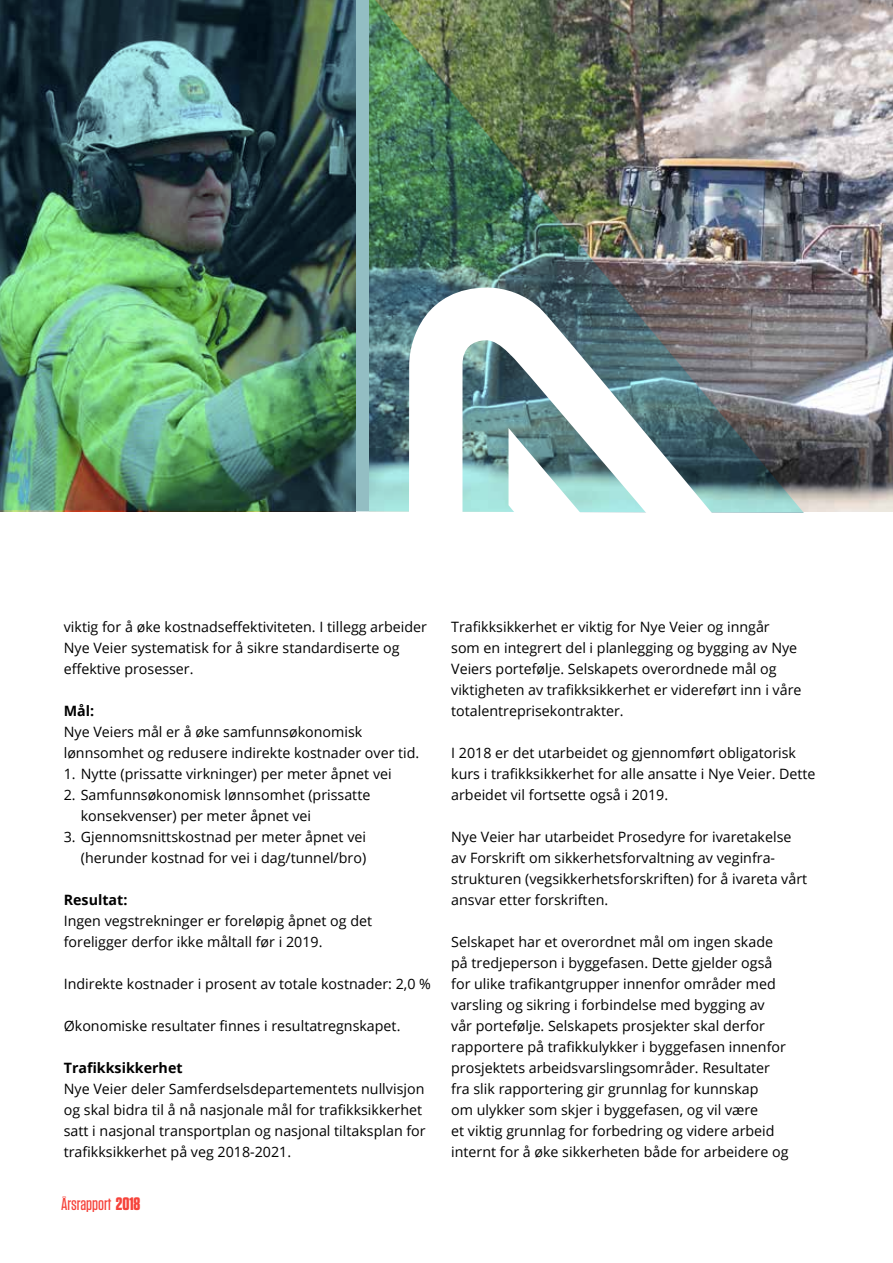
<style>
.page{position:relative;width:893px;height:1263px;background:#fff}
.page>*{position:absolute;margin:0;border:0;box-sizing:border-box;transform-origin:0 0}
.t1{font:500 18px "Tungsten";color:#f6433b}
.t2{font:14.25px/21px "Open Sans";color:#000}
.t3{font:700 14.25px "Open Sans";color:#000}
.s1{font-weight:700}
</style>
<div class="page">
<img style="left:804px;top:0;width:89px;height:512px">
<img style="left:0;top:0;width:804px;height:513px">
<svg style="left:720px;top:291px;width:34px;height:222px;background:#6a7478"></svg>
<svg style="left:409px;top:288px;width:311px;height:225px"></svg>
<p class="t2" style="left:64px;top:616px;width:365px">viktig for å øke kostnadseffektiviteten. I tillegg arbeider<br>Nye Veier systematisk for å sikre standardiserte og effektive prosesser.</p>
<p class="t3" style="left:64px;top:700px;width:32px">Mål:</p>
<p class="t2" style="left:64px;top:721px;width:357px">Nye Veiers mål er å øke samfunnsøkonomisk lønnsomhet og redusere indirekte kostnader over tid.</p>
<p class="t2" style="left:64px;top:763px;width:329px">1. Nytte (prissatte virkninger) per meter åpnet vei</p>
<p class="t2" style="left:81px;top:784px;width:291px;text-indent:-17px">2. Samfunnsøkonomisk lønnsomhet (prissatte konsekvenser) per meter åpnet vei</p>
<p class="t2" style="left:64px;top:826px;width:304px;text-align:right">3. Gjennomsnittskostnad per meter åpnet vei (herunder kostnad for vei i dag/tunnel/bro)</p>
<p class="t3" style="left:64px;top:889px;width:65px">Resultat:</p>
<p class="t2" style="left:64px;top:910px;width:310px">Ingen vegstrekninger er foreløpig åpnet og det foreligger derfor ikke måltall før i 2019.</p>
<p class="t2" style="left:64px;top:973px;width:369px">Indirekte kostnader i prosent av totale kostnader: 2,0 %</p>
<p class="t2" style="left:64px;top:1015px;width:338px">Økonomiske resultater finnes i resultatregnskapet.</p>
<p class="t3" style="left:64px;top:1057px;width:120px">Trafikksikkerhet</p>
<p class="t2" style="left:64px;top:1078px;width:363px">Nye Veier deler Samferdselsdepartementets nullvisjon og skal bidra til å nå nasjonale mål for trafikksikkerhet satt i nasjonal transportplan og nasjonal tiltaksplan for trafikksikkerhet på veg 2018-2021.</p>
<p class="t1" style="left:61px;top:1194px;width:81px">Årsrapport <span class="s1">2018</span></p>
<p class="t2" style="left:451px;top:616px;width:352px">Trafikksikkerhet er viktig for Nye Veier og inngår som en integrert del i planlegging og bygging av Nye Veiers portefølje. Selskapets overordnede mål og viktigheten av trafikksikkerhet er videreført inn i våre totalentreprisekontrakter.</p>
<p class="t2" style="left:451px;top:742px;width:366px">I 2018 er det utarbeidet og gjennomført obligatorisk kurs i trafikksikkerhet for alle ansatte i Nye Veier. Dette arbeidet vil fortsette også i 2019.</p>
<p class="t2" style="left:451px;top:826px;width:357px">Nye Veier har utarbeidet Prosedyre for ivaretakelse av Forskrift om sikkerhetsforvaltning av veginfra&shy;strukturen (vegsikkerhetsforskriften) for å ivareta vårt ansvar etter forskriften.</p>
<p class="t2" style="left:451px;top:931px;width:339px">Selskapet har et overordnet mål om ingen skade på tredjeperson i byggefasen. Dette gjelder også for ulike trafikantgrupper innenfor områder med varsling og sikring i forbindelse med bygging av vår portefølje. Selskapets prosjekter skal derfor rapportere på trafikkulykker i byggefasen innenfor prosjektets arbeidsvarslingsområder. Resultater fra slik rapportering gir grunnlag for kunnskap<br>om ulykker som skjer i byggefasen, og vil være<br>et viktig grunnlag for forbedring og videre arbeid internt for å øke sikkerheten både for arbeidere og</p>
</div>
